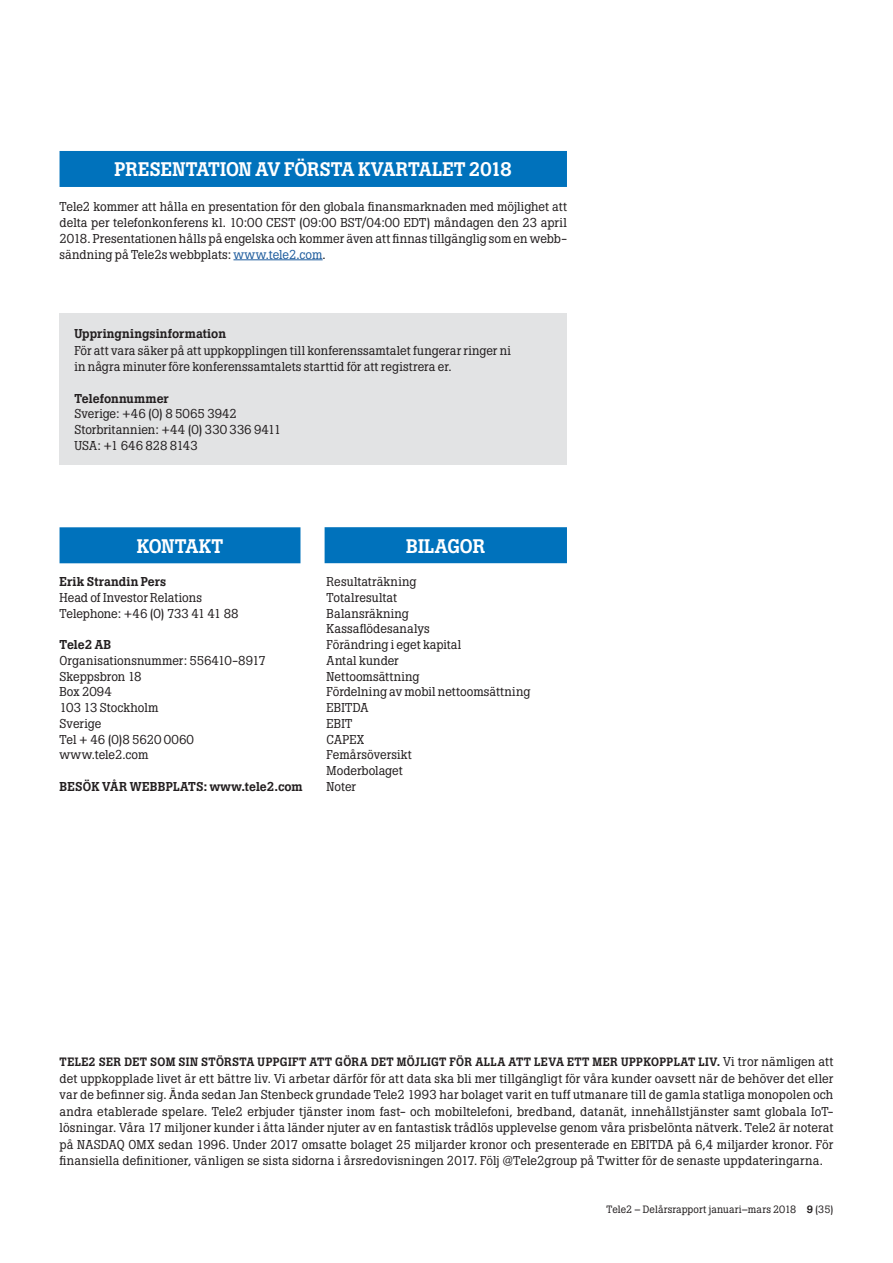
<style>
.page{position:relative;width:893px;height:1263px;background:#fff}
.page>*{position:absolute;margin:0;border:0;box-sizing:border-box;transform-origin:0 0}
.t1{font:500 19.5px "Boton Pro";letter-spacing:-.005em;color:#fff}
.t2{font:12.75px/15.8px "Boton Pro";letter-spacing:.005em;color:#231f20}
.t3{font:500 12.75px "Boton Pro";letter-spacing:.01em;color:#231f20}
.t4{font:500 12px "Boton Pro";letter-spacing:.03em;color:#231f20}
.t5{font:10.5px "Boton Pro";letter-spacing:.01em;color:#231f20}
.s1{color:#215e9e}
.s2{font-weight:400;font-size:12.75px}
.s3{font-weight:500}
</style>
<div class="page">
<hr style="left:233px;top:259px;width:90px;height:1px;background:#215e9e">
<div style="left:60px;top:151px;width:507px;height:36px;background:#0072bc"></div>
<div style="left:60px;top:527px;width:240px;height:36px;background:#0072bc"></div>
<div style="left:325px;top:527px;width:242px;height:36px;background:#0072bc"></div>
<div style="left:60px;top:314px;width:507px;height:151px;background:#e2e3e4"></div>
<h1 class="t1" style="left:115px;top:157px;width:399px">PRESENTATION AV FÖRSTA KVARTALET 2018</h1>
<p class="t2" style="left:60px;top:199px;width:509px;text-align:justify">Tele2 kommer att hålla en presentation för den globala finansmarknaden med möjlighet att delta per telefonkonferens kl. 10:00 CEST (09:00 BST/04:00 EDT) måndagen den 23 april 2018. Presentationen hålls på engelska och kommer även att finnas tillgänglig som en webb&shy;sändning på Tele2s webbplats: <span class="s1">www.tele2.com</span>.</p>
<p class="t3" style="left:74px;top:325px;width:153px">Uppringningsinformation</p>
<p class="t2" style="left:74px;top:342px;width:438px;line-height:16.5px">För att vara säker på att uppkopplingen till konferenssamtalet fungerar ringer ni in några minuter före konferenssamtalets starttid för att registrera er.</p>
<p class="t3" style="left:74px;top:390px;width:96px">Telefonnummer</p>
<p class="t2" style="left:74px;top:406px;width:208px">Sverige: +46 (0) 8 5065 3942<br>Storbritannien: +44 (0) 330 336 9411<br>USA: +1 646 828 8143</p>
<h1 class="t1" style="left:137px;top:533px;width:88px">KONTAKT</h1>
<h1 class="t1" style="left:406px;top:533px;width:80px">BILAGOR</h1>
<p class="t3" style="left:60px;top:573px;width:108px">Erik Strandin Pers</p>
<p class="t2" style="left:60px;top:590px;width:181px">Head of Investor Relations<br>Telephone: +46 (0) 733 41 41 88</p>
<p class="t3" style="left:60px;top:636px;width:53px">Tele2 AB</p>
<p class="t2" style="left:60px;top:653px;width:208px">Organisationsnummer: 556410-8917<br>Skeppsbron 18<br>Box 2094<br>103 13 Stockholm<br>Sverige<br>Tel + 46 (0)8 5620 0060 www.tele2.com</p>
<p class="t3" style="left:60px;top:778px;width:245px">BESÖK VÅR WEBBPLATS: www.tele2.com</p>
<p class="t2" style="left:327px;top:574px;width:205px">Resultaträkning<br>Totalresultat<br>Balansräkning<br>Kassaflödesanalys<br>Förändring i eget kapital<br>Antal kunder<br>Nettoomsättning<br>Fördelning av mobil nettoomsättning<br>EBITDA<br>EBIT<br>CAPEX<br>Femårsöversikt<br>Moderbolaget<br>Noter</p>
<p class="t4" style="left:60px;top:1054px;width:775px">TELE2 SER DET SOM SIN STÖRSTA UPPGIFT ATT GÖRA DET MÖJLIGT FÖR ALLA ATT LEVA ETT MER UPPKOPPLAT LIV. <span class="s2">Vi tror nämligen att</span></p>
<p class="t2" style="left:60px;top:1070px;width:775px;line-height:16.5px;text-align:justify">det uppkopplade livet är ett bättre liv. Vi arbetar därför för att data ska bli mer tillgängligt för våra kunder oavsett när de behöver det eller var de befinner sig. Ända sedan Jan Stenbeck grundade Tele2 1993 har bolaget varit en tuff utmanare till de gamla statliga monopolen och andra etablerade spelare. Tele2 erbjuder tjänster inom fast- och mobiltelefoni, bredband, datanät, innehållstjänster samt globala IoT&shy;lösningar. Våra 17 miljoner kunder i åtta länder njuter av en fantastisk trådlös upplevelse genom våra prisbelönta nätverk. Tele2 är noterat på NASDAQ OMX sedan 1996. Under 2017 omsatte bolaget 25 miljarder kronor och presenterade en EBITDA på 6,4 miljarder kronor. För finansiella definitioner, vänligen se sista sidorna i årsredovisningen 2017. Följ @Tele2group på Twitter för de senaste uppdateringarna.</p>
<p class="t5" style="left:607px;top:1203px;width:228px">Tele2 – Delårsrapport januari–mars 2018 <span class="s3">9</span> (35)</p>
</div>
